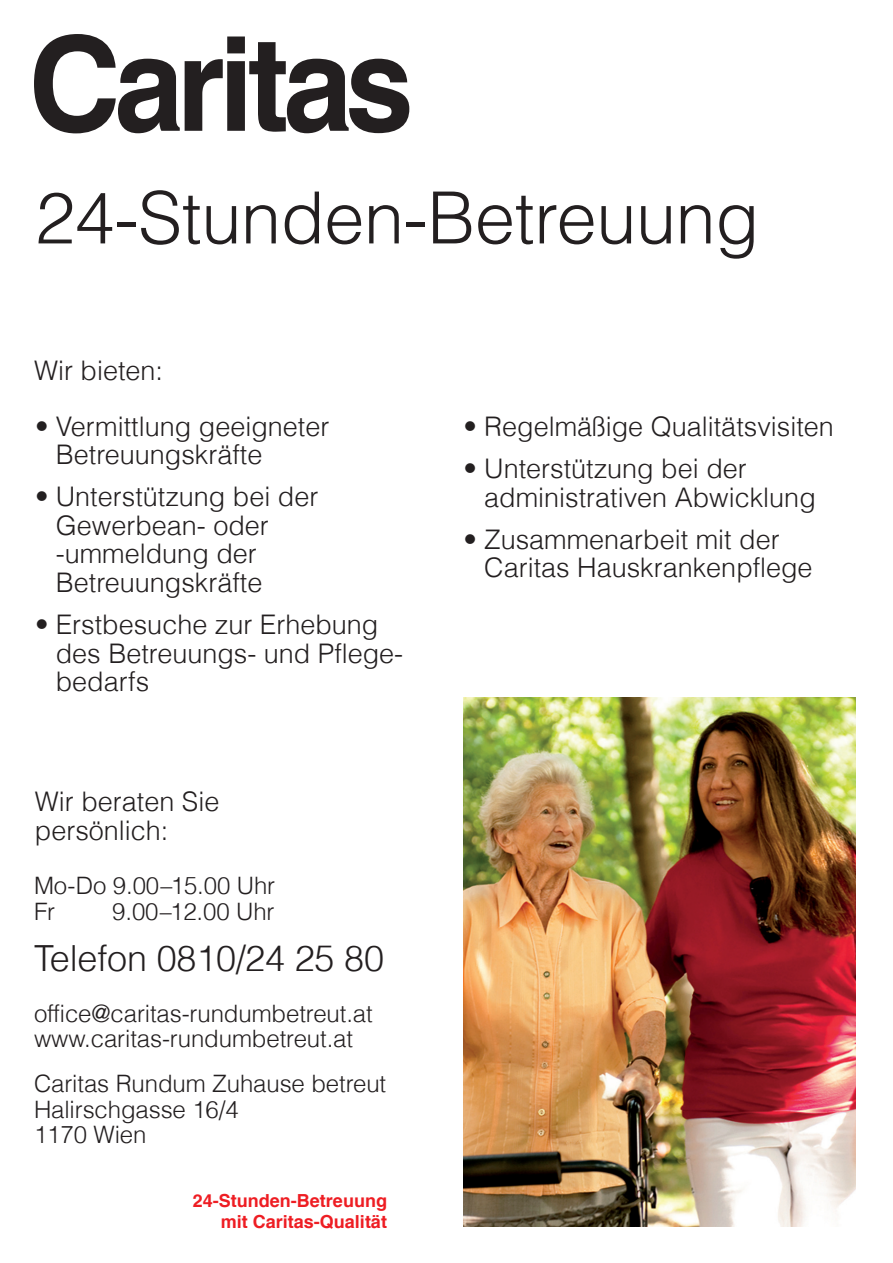
<style>
.page{position:relative;width:893px;height:1263px;background:#fff}
.page>*{position:absolute;margin:0;border:0;box-sizing:border-box;transform-origin:0 0}
.t1{font:300 72px "Helvetica LT Com";letter-spacing:-.005em;color:#231f20}
.t2{font:300 36px "Helvetica LT Com";letter-spacing:-.005em;color:#231f20}
.t3{font:300 27px/28.5px "Helvetica LT Com";color:#231f20}
.t4{font:300 24px/25.5px "Helvetica LT Com";letter-spacing:-.005em;color:#231f20}
.t5{font:700 18px/21.6px "Helvetica LT Com";color:#ee1d23;text-align:right}
</style>
<div class="page">
<svg style="left:34px;top:34px;width:375px;height:99px"></svg>
<img style="left:463px;top:697px;width:393px;height:530px">
<h1 class="t1" style="left:35px;top:173px;width:726px">24-Stunden-Betreuung</h1>
<p class="t3" style="left:34px;top:356px;width:131px">Wir bieten:</p>
<p class="t3" style="left:56px;top:412px;width:275px;text-indent:-21px">• Vermittlung geeigneter<br>Betreuungskräfte</p>
<p class="t3" style="left:56px;top:482px;width:264px;text-indent:-21px">• Unterstützung bei der<br>Gewerbean- oder -ummeldung der<br>Betreuungskräfte</p>
<p class="t3" style="left:56px;top:610px;width:349px;text-indent:-21px">• Erstbesuche zur Erhebung des Betreuungs- und Pflege&shy;bedarfs</p>
<p class="t3" style="left:35px;top:787px;width:186px">Wir beraten Sie persönlich:</p>
<p class="t4" style="left:34px;top:873px;width:243px">Mo-Do 9.00–15.00 Uhr<br>Fr</p>
<p class="t4" style="left:112px;top:898px;width:164px">9.00–12.00 Uhr</p>
<h2 class="t2" style="left:34px;top:935px;width:352px">Telefon 0810/24 25 80</h2>
<p class="t4" style="left:34px;top:1000px;width:340px">office@caritas-rundumbetreut.at www.caritas-rundumbetreut.at</p>
<p class="t4" style="left:34px;top:1071px;width:354px">Caritas Rundum Zuhause betreut<br>Halirschgasse 16/4<br>1170 Wien</p>
<p class="t5" style="left:193px;top:1190px;width:196px">24-Stunden-Betreuung mit Caritas-Qualität</p>
<p class="t3" style="left:463px;top:412px;width:372px">• Regelmäßige Qualitätsvisiten</p>
<p class="t3" style="left:484px;top:454px;width:333px;text-indent:-21px">• Unterstützung bei der administrativen Abwicklung</p>
<p class="t3" style="left:484px;top:524px;width:330px;text-indent:-21px">• Zusammenarbeit mit der<br>Caritas Hauskrankenpflege</p>
</div>
